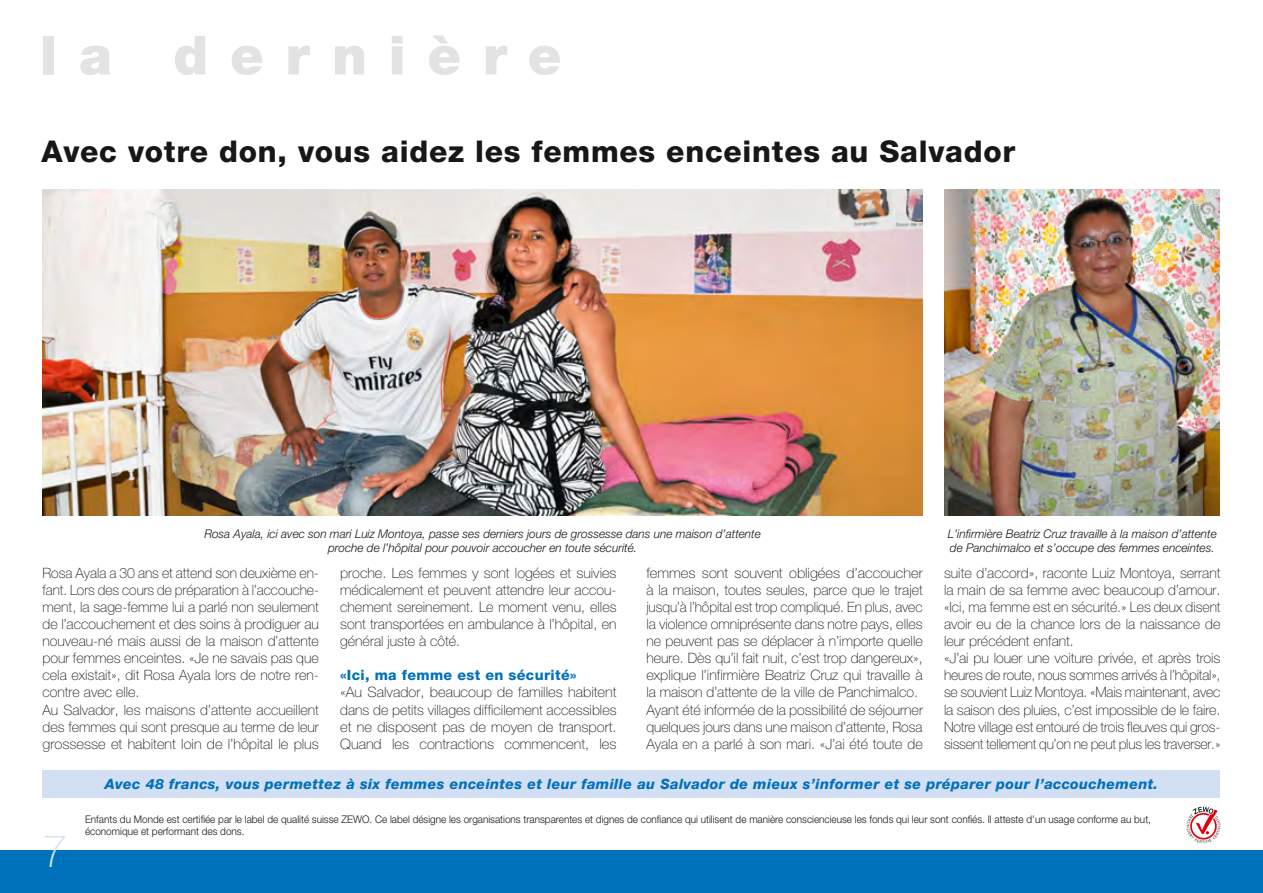
<style>
.page{position:relative;width:1263px;height:893px;background:#fff}
.page>*{position:absolute;margin:0;border:0;box-sizing:border-box;transform-origin:0 0}
.t1{font:900 54px "Helvetica Neue LT Pro";letter-spacing:.4em;color:#e3e3e3}
.t2{font:100 45px "Helvetica Neue LT Pro";color:#d3dff3}
.t3{font:800 30px "Helvetica Neue LT Pro";letter-spacing:.025em;color:#181716}
.t4{font:100 14.25px/17.1px "Helvetica Neue LT Pro";color:#181716}
.t5{font:italic 800 14.25px "Helvetica Neue LT Pro";letter-spacing:.025em;color:#0071bb}
.t6{font:800 14.25px "Helvetica Neue LT Pro";letter-spacing:.025em;color:#0071bb}
.t7{font:italic 300 12px/14.4px "Helvetica Neue LT Pro";color:#181716;text-align:center}
.t8{font:300 10.5px/12px "Helvetica Neue LT Pro";color:#181716;scale:.95 1}
</style>
<div class="page">
<div style="left:0;top:850px;width:1263px;height:43px;background:#0071bb"></div>
<svg style="left:1186px;top:807px;width:34px;height:36px"></svg>
<div style="left:43px;top:770px;width:1177px;height:27px;background:#d3dff3"></div>
<img style="left:43px;top:189px;width:880px;height:326px">
<img style="left:944px;top:189px;width:275px;height:326px">
<h1 class="t1" style="left:40px;top:23px;width:523px">la dernière</h1>
<h3 class="t3" style="left:41px;top:133px;width:975px">Avec votre don, vous aidez les femmes enceintes au Salvador</h3>
<p class="t7" style="left:204px;top:526px;width:558px">Rosa Ayala, ici avec son mari Luiz Montoya, passe ses derniers jours de grossesse dans une maison d’attente proche de l’hôpital pour pouvoir accoucher en toute sécurité.</p>
<p class="t7" style="left:948px;top:526px;width:271px;text-align:left">L’infirmière Beatriz Cruz travaille à la maison d’attente de Panchimalco et s’occupe des femmes enceintes.</p>
<p class="t4" style="left:43px;top:564px;width:278px">Rosa Ayala a 30 ans et attend son deuxième en&shy;fant. Lors des cours de préparation à l’accouche&shy;ment, la sage-femme lui a parlé non seulement de l’accouchement et des soins à prodiguer au nouveau-né mais aussi de la maison d’attente pour femmes enceintes. «Je ne savais pas que cela existait», dit Rosa Ayala lors de notre ren&shy;contre avec elle.<br>Au Salvador, les maisons d’attente accueillent des femmes qui sont presque au terme de leur grossesse et habitent loin de l’hôpital le plus</p>
<p class="t4" style="left:340px;top:564px;width:278px;text-align:justify">proche. Les femmes y sont logées et suivies médicalement et peuvent attendre leur accou&shy;chement sereinement. Le moment venu, elles sont transportées en ambulance à l’hôpital, en général juste à côté.</p>
<p class="t6" style="left:340px;top:667px;width:238px">«Ici, ma femme est en sécurité»</p>
<p class="t4" style="left:340px;top:684px;width:278px;text-align:justify">«Au Salvador, beaucoup de familles habitent dans de petits villages difficilement accessibles et ne disposent pas de moyen de transport.<br>Quand les contractions commencent, les</p>
<p class="t4" style="left:646px;top:564px;width:278px">femmes sont souvent obligées d’accoucher à la maison, toutes seules, parce que le trajet jusqu’à l’hôpital est trop compliqué. En plus, avec la violence omniprésente dans notre pays, elles ne peuvent pas se déplacer à n’importe quelle heure. Dès qu’il fait nuit, c’est trop dangereux», explique l’infirmière Beatriz Cruz qui travaille à la maison d’attente de la ville de Panchimalco.<br>Ayant été informée de la possibilité de séjourner quelques jours dans une maison d’attente, Rosa Ayala en a parlé à son mari. «J’ai été toute de</p>
<p class="t4" style="left:944px;top:564px;width:278px">suite d’accord», raconte Luiz Montoya, serrant la main de sa femme avec beaucoup d’amour. «Ici, ma femme est en sécurité.» Les deux disent avoir eu de la chance lors de la naissance de leur précédent enfant.<br>«J’ai pu louer une voiture privée, et après trois heures de route, nous sommes arrivés à l’hôpital», se souvient Luiz Montoya. «Mais maintenant, avec la saison des pluies, c’est impossible de le faire.<br>Notre village est entouré de trois fleuves qui gros&shy;sissent tellement qu’on ne peut plus les traverser.»</p>
<h2 class="t2" style="left:43px;top:825px;width:27px">7</h2>
<p class="t5" style="left:105px;top:775px;width:1055px">Avec 48 francs, vous permettez à six femmes enceintes et leur famille au Salvador de mieux s’informer et se préparer pour l’accouchement.</p>
<p class="t8" style="left:85px;top:813px;width:1123px">Enfants du Monde est certifiée par le label de qualité suisse ZEWO. Ce label désigne les organisations transparentes et dignes de confiance qui utilisent de manière consciencieuse les fonds qui leur sont confiés. Il atteste d’un usage conforme au but, économique et performant des dons.</p>
</div>
